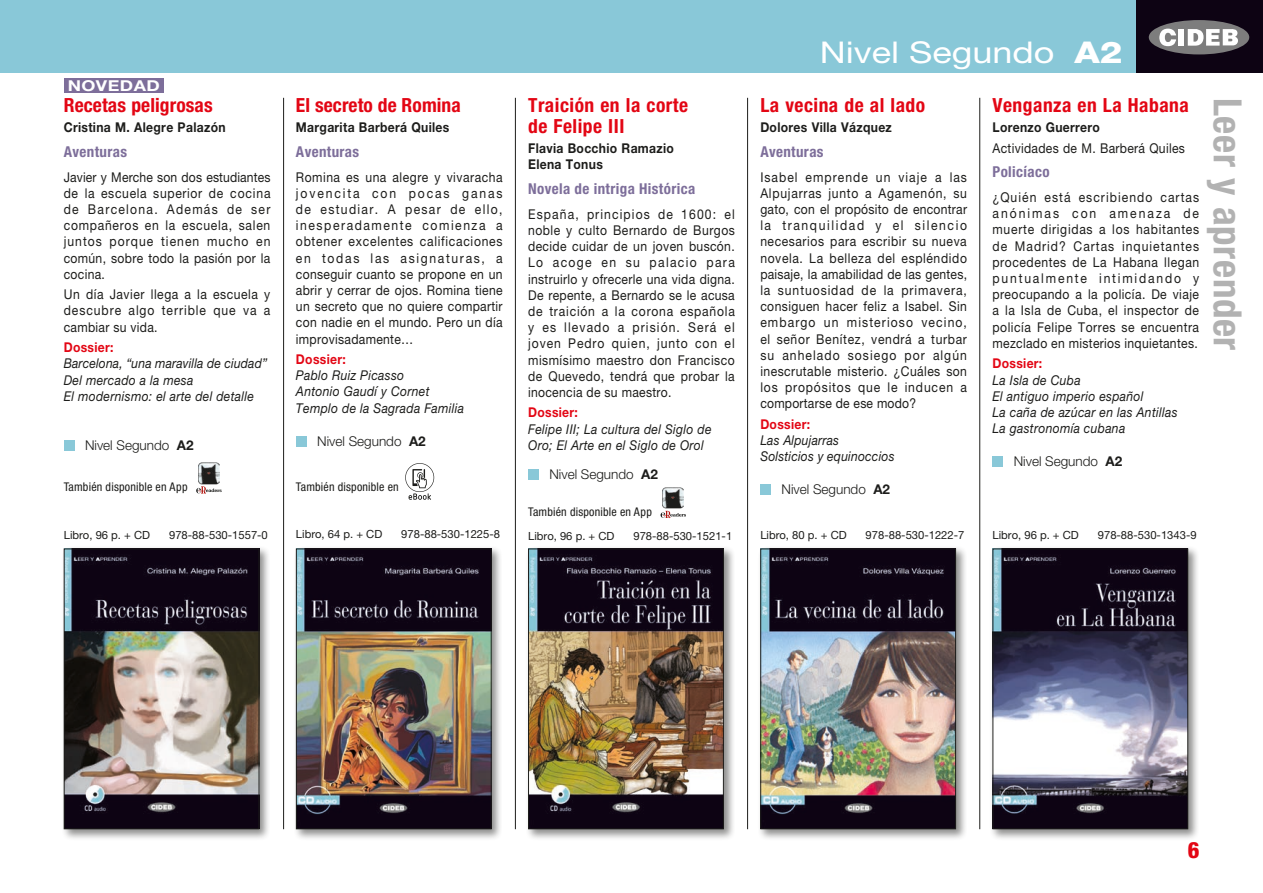
<style>
.page{position:relative;width:1263px;height:893px;background:#fff}
.page>*{position:absolute;margin:0;border:0;box-sizing:border-box;transform-origin:0 0}
.t1{font:700 condensed 39px "Helvetica Neue LT Std";letter-spacing:.015em;color:#b2b2b2}
.t2{font:30px "Helvetica Neue LT Std";color:#fff;scale:1.2 1}
.t3{font:800 condensed 22.5px "Helvetica Neue LT Std";color:#e30614}
.t4{font:700 condensed 19.5px/21px "Helvetica Neue LT Std";letter-spacing:.025em;color:#e30614}
.t5{font:700 condensed 19.5px "Helvetica Neue LT Std";letter-spacing:.005em;color:#e30614}
.t6{font:700 condensed 15px "Helvetica Neue LT Std";letter-spacing:.025em;color:#7d6e9a}
.t7{font:700 15px "Helvetica Neue LT Std";letter-spacing:.025em;color:#fff;scale:1.2 1}
.t8{font:13.5px/16.2px "Helvetica Neue LT Std";letter-spacing:.025em;color:#1d1d1b;text-align:justify;scale:.9 1}
.t9{font:italic 13.5px/16.2px "Helvetica Neue LT Std";letter-spacing:.025em;color:#1d1d1b;scale:.9 1}
.t10{font:700 13.5px/16.2px "Helvetica Neue LT Std";letter-spacing:.025em;color:#1d1d1b;scale:.9 1}
.t11{font:300 13.5px "Helvetica Neue LT Std";color:#1d1d1b}
.t12{font:condensed 12px "Helvetica Neue LT Std";letter-spacing:.015em;color:#1d1d1b}
.t13{font:11.25px "Helvetica Neue LT Std";color:#1d1d1b}
.s1{font-weight:700;font-style:normal;color:#e30614}
.s2{font-weight:700}
.s3{font-weight:800}
</style>
<div class="page">
<hr style="left:515px;top:98px;width:1px;height:731px;background:#1d1d1b">
<hr style="left:283px;top:98px;width:1px;height:731px;background:#1d1d1b">
<hr style="left:747px;top:98px;width:1px;height:731px;background:#1d1d1b">
<hr style="left:979px;top:98px;width:1px;height:731px;background:#1d1d1b">
<div style="left:1135px;top:0;width:128px;height:72px;background:#0d0313"></div>
<div style="left:757px;top:546px;width:210px;height:295px;background:#1d1d1b;opacity:.5"></div>
<img style="left:762px;top:551px;width:192px;height:276px">
<div style="left:760px;top:549px;width:196px;height:280px;border:1px solid #1d1d1b"></div>
<div style="left:293px;top:546px;width:210px;height:295px;background:#1d1d1b;opacity:.5"></div>
<img style="left:298px;top:551px;width:192px;height:276px">
<div style="left:296px;top:549px;width:196px;height:280px;border:1px solid #1d1d1b"></div>
<div style="left:61px;top:546px;width:210px;height:295px;background:#1d1d1b;opacity:.5"></div>
<img style="left:66px;top:551px;width:191px;height:276px">
<div style="left:64px;top:549px;width:195px;height:280px;border:1px solid #1d1d1b"></div>
<div style="left:525px;top:546px;width:210px;height:295px;background:#1d1d1b;opacity:.5"></div>
<img style="left:530px;top:551px;width:192px;height:276px">
<div style="left:528px;top:549px;width:196px;height:280px;border:1px solid #1d1d1b"></div>
<div style="left:990px;top:546px;width:210px;height:295px;background:#1d1d1b;opacity:.5"></div>
<img style="left:994px;top:551px;width:192px;height:276px">
<div style="left:992px;top:549px;width:196px;height:280px;border:1px solid #1d1d1b"></div>
<div style="left:64px;top:440px;width:10px;height:11px;background:#89c8d8"></div>
<svg style="left:196px;top:486px;width:26px;height:8px"></svg>
<img style="left:198px;top:463px;width:22px;height:21px">
<div style="left:296px;top:436px;width:11px;height:11px;background:#89c8d8"></div>
<svg style="left:405px;top:463px;width:29px;height:37px"></svg>
<div style="left:528px;top:469px;width:11px;height:11px;background:#89c8d8"></div>
<svg style="left:660px;top:511px;width:26px;height:7px"></svg>
<img style="left:663px;top:487px;width:21px;height:22px">
<div style="left:760px;top:485px;width:11px;height:10px;background:#89c8d8"></div>
<div style="left:992px;top:456px;width:11px;height:11px;background:#89c8d8"></div>
<div style="left:0;top:0;width:1135px;height:72px;background:#89c8d8"></div>
<div style="left:64px;top:78px;width:100px;height:15px;background:#7d6e9a"></div>
<div style="left:1149px;top:20px;width:100px;height:34px;background:#7d7d7d;border-radius:50%"></div>
<svg style="left:1188px;top:29px;width:50px;height:17px"></svg>
<div style="left:1179px;top:29px;width:5px;height:17px;background:#fff"></div>
<svg style="left:1159px;top:29px;width:17px;height:17px"></svg>
<p class="t7" style="left:68px;top:76px;width:78px">NOVEDAD</p>
<p class="t5" style="left:64px;top:93px;width:150px">Recetas peligrosas</p>
<p class="t10" style="left:64px;top:119px;width:181px">Cristina M. Alegre Palazón</p>
<p class="t6" style="left:64px;top:142px;width:65px">Aventuras</p>
<p class="t8" style="left:64px;top:168px;width:231px">Javier y Merche son dos estudiantes de la escuela superior de cocina de Barcelona. Además de ser compañeros en la escuela, salen juntos porque tienen mucho en común, sobre todo la pasión por la cocina.</p>
<p class="t8" style="left:64px;top:286px;width:231px">Un día Javier llega a la escuela y descubre algo terrible que va a cambiar su vida.</p>
<p class="t9" style="left:64px;top:339px;width:228px"><span class="s1">Dossier:<br></span>Barcelona, “una maravilla de ciudad”<br>Del mercado a la mesa<br>El modernismo: el arte del detalle</p>
<p class="t11" style="left:85px;top:437px;width:110px">Nivel Segundo <span class="s2">A2</span></p>
<p class="t12" style="left:64px;top:480px;width:126px">También disponible en App</p>
<p class="t13" style="left:64px;top:529px;width:88px">Libro, 96 p. + CD</p>
<p class="t13" style="left:169px;top:529px;width:100px">978-88-530-1557-0</p>
<p class="t5" style="left:296px;top:93px;width:166px">El secreto de Romina</p>
<p class="t10" style="left:296px;top:119px;width:172px">Margarita Barberá Quiles</p>
<p class="t6" style="left:296px;top:142px;width:65px">Aventuras</p>
<p class="t8" style="left:296px;top:168px;width:231px">Romina es una alegre y vivaracha jovencita con pocas ganas de estudiar. A pesar de ello, inesperadamente comienza a obtener excelentes calificaciones en todas las asignaturas, a conseguir cuanto se propone en un abrir y cerrar de ojos. Romina tiene un secreto que no quiere compartir con nadie en el mundo. Pero un día improvisadamente…</p>
<p class="t9" style="left:296px;top:351px;width:188px"><span class="s1">Dossier:<br></span>Pablo Ruiz Picasso<br>Antonio Gaudí y Cornet<br>Templo de la Sagrada Familia</p>
<p class="t11" style="left:317px;top:433px;width:110px">Nivel Segundo <span class="s2">A2</span></p>
<p class="t12" style="left:296px;top:480px;width:104px">También disponible en</p>
<p class="t13" style="left:296px;top:527px;width:88px">Libro, 64 p. + CD</p>
<p class="t13" style="left:401px;top:527px;width:100px">978-88-530-1225-8</p>
<p class="t4" style="left:528px;top:94px;width:161px">Traición en la corte de Felipe III</p>
<p class="t10" style="left:528px;top:140px;width:164px">Flavia Bocchio Ramazio<br>Elena Tonus</p>
<p class="t6" style="left:528px;top:180px;width:169px">Novela de intriga Histórica</p>
<p class="t8" style="left:528px;top:206px;width:231px">España, principios de 1600: el noble y culto Bernardo de Burgos decide cuidar de un joven buscón.<br>Lo acoge en su palacio para instruirlo y ofrecerle una vida digna.<br>De repente, a Bernardo se le acusa de traición a la corona española y es llevado a prisión. Será el joven Pedro quien, junto con el mismísimo maestro don Francisco de Quevedo, tendrá que probar la inocencia de su maestro.</p>
<p class="t9" style="left:528px;top:404px;width:205px"><span class="s1">Dossier:<br></span>Felipe III; La cultura del Siglo de<br>Oro; El Arte en el Siglo de Orol</p>
<p class="t11" style="left:549px;top:466px;width:110px">Nivel Segundo <span class="s2">A2</span></p>
<p class="t12" style="left:528px;top:504px;width:126px">También disponible en App</p>
<p class="t13" style="left:528px;top:529px;width:88px">Libro, 96 p. + CD</p>
<p class="t13" style="left:633px;top:529px;width:100px">978-88-530-1521-1</p>
<p class="t2" style="left:820px;top:34px;width:254px">Nivel Segundo <span class="s3">A2</span></p>
<p class="t4" style="left:760px;top:94px;width:166px">La vecina de al lado</p>
<p class="t10" style="left:760px;top:119px;width:148px">Dolores Villa Vázquez</p>
<p class="t6" style="left:760px;top:142px;width:65px">Aventuras</p>
<p class="t8" style="left:760px;top:168px;width:231px">Isabel emprende un viaje a las Alpujarras junto a Agamenón, su gato, con el propósito de encontrar la tranquilidad y el silencio necesarios para escribir su nueva novela. La belleza del espléndido paisaje, la amabilidad de las gentes, la suntuosidad de la primavera, consiguen hacer feliz a Isabel. Sin embargo un misterioso vecino, el señor Benítez, vendrá a turbar su anhelado sosiego por algún inescrutable misterio. ¿Cuáles son los propósitos que le inducen a comportarse de ese modo?</p>
<p class="t9" style="left:760px;top:416px;width:151px"><span class="s1">Dossier:<br></span>Las Alpujarras<br>Solsticios y equinoccios</p>
<p class="t11" style="left:782px;top:481px;width:110px">Nivel Segundo <span class="s2">A2</span></p>
<p class="t13" style="left:760px;top:528px;width:88px">Libro, 80 p. + CD</p>
<p class="t13" style="left:866px;top:528px;width:100px">978-88-530-1222-7</p>
<p class="t4" style="left:992px;top:94px;width:198px">Venganza en La Habana</p>
<p class="t8" style="left:992px;top:117px;width:215px;line-height:20.4px"><span class="s2">Lorenzo Guerrero<br></span>Actividades de M. Barberá Quiles</p>
<p class="t6" style="left:992px;top:163px;width:59px">Policíaco</p>
<p class="t8" style="left:992px;top:189px;width:231px">¿Quién está escribiendo cartas anónimas con amenaza de muerte dirigidas a los habitantes de Madrid? Cartas inquietantes procedentes de La Habana llegan puntualmente intimidando y preocupando a la policía. De viaje a la Isla de Cuba, el inspector de policía Felipe Torres se encuentra mezclado en misterios inquietantes.</p>
<p class="t9" style="left:992px;top:355px;width:207px"><span class="s1">Dossier:<br></span>La Isla de Cuba<br>El antiguo imperio español<br>La caña de azúcar en las Antillas<br>La gastronomía cubana</p>
<p class="t11" style="left:1014px;top:453px;width:110px">Nivel Segundo <span class="s2">A2</span></p>
<p class="t1" style="left:1251px;top:98px;width:254px;rotate:90deg">Leer y aprender</p>
<p class="t13" style="left:992px;top:528px;width:88px">Libro, 96 p. + CD</p>
<p class="t13" style="left:1098px;top:528px;width:100px">978-88-530-1343-9</p>
<p class="t3" style="left:1188px;top:836px;width:13px">6</p>
</div>
